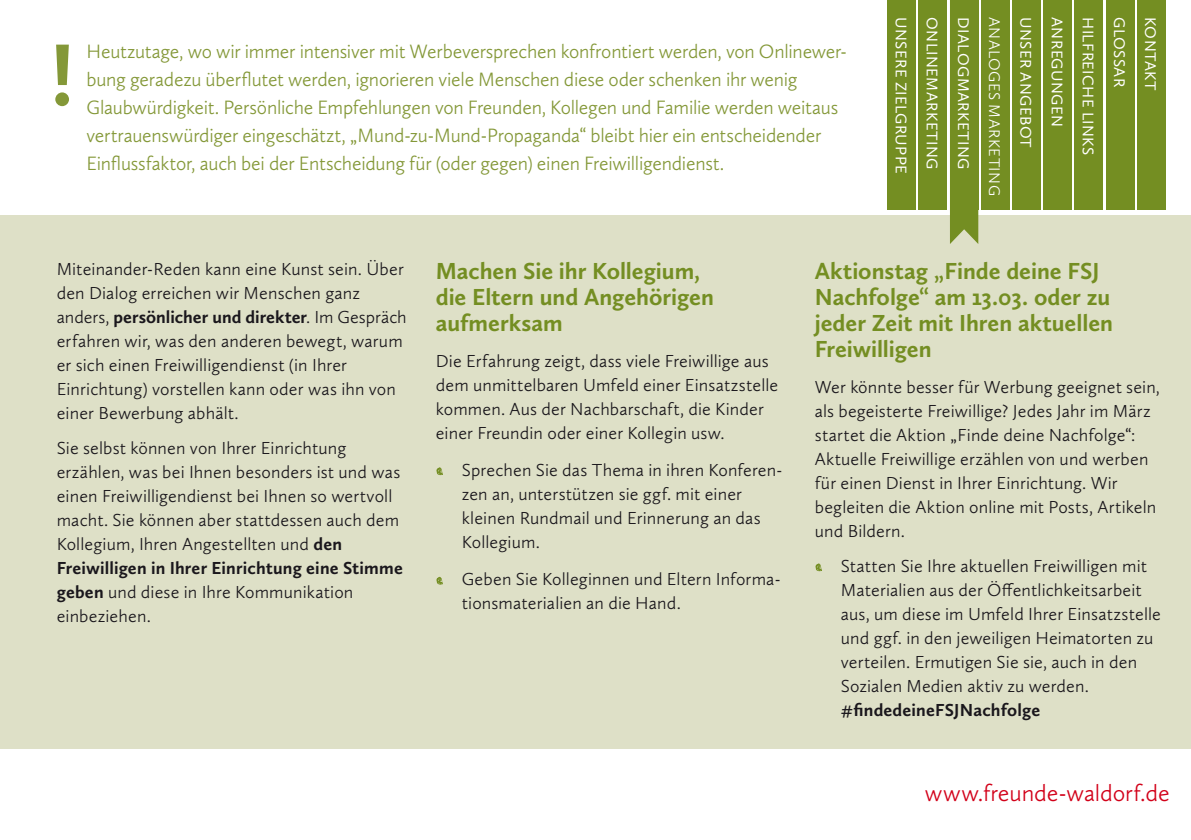
<style>
.page{position:relative;width:1191px;height:840px;background:#fff}
.page>*{position:absolute;margin:0;border:0;box-sizing:border-box;transform-origin:0 0}
.t1{font:700 89px "Calluna Sans";color:#849838}
.t2{font:700 24px/26px "Calluna Sans";letter-spacing:-.005em;color:#748e22}
.t3{font:300 24px "Calluna Sans";letter-spacing:-.005em;color:#d20019}
.t4{font:300 20px/28px "Calluna Sans";letter-spacing:-.01em;color:#849838}
.t5{font:300 18px/24px "Calluna Sans";letter-spacing:.01em;color:#1a171c}
.t6{font:700 18px "Calluna Sans";letter-spacing:.01em;color:#1a171c}
.t7{font:16px/31.2px "Calluna Sans";letter-spacing:.025em;color:#fff}
.t8{font:300 16px "Calluna Sans";color:#fff}
.s1{font-weight:700}
</style>
<div class="page">
<div style="left:0;top:215px;width:1191px;height:533px;background:#dee0c7"></div>
<svg style="left:436px;top:467px;width:7px;height:8px"></svg>
<svg style="left:436px;top:576px;width:7px;height:8px"></svg>
<svg style="left:815px;top:563px;width:7px;height:8px"></svg>
<svg style="left:950px;top:210px;width:28px;height:34px"></svg>
<div style="left:981px;top:0;width:28px;height:210px;background:#748e22"></div>
<div style="left:1043px;top:0;width:28px;height:210px;background:#748e22"></div>
<div style="left:1074px;top:0;width:29px;height:210px;background:#748e22"></div>
<div style="left:1106px;top:0;width:28px;height:210px;background:#748e22"></div>
<div style="left:1137px;top:0;width:28px;height:210px;background:#748e22"></div>
<div style="left:1012px;top:0;width:28px;height:210px;background:#748e22"></div>
<div style="left:950px;top:0;width:28px;height:210px;background:#748e22"></div>
<div style="left:918px;top:0;width:29px;height:210px;background:#748e22"></div>
<div style="left:887px;top:0;width:29px;height:210px;background:#748e22"></div>
<h1 class="t1" style="left:50px;top:20px;width:27px">!</h1>
<p class="t4" style="left:86px;top:37px;width:762px">Heutzutage, wo wir immer intensiver mit Werbeversprechen konfrontiert werden, von Onlinewer&shy;bung geradezu überflutet werden, ignorieren viele Menschen diese oder schenken ihr wenig Glaubwürdigkeit. Persönliche Empfehlungen von Freunden, Kollegen und Familie werden weitaus vertrauenswürdiger eingeschätzt, „Mund-zu-Mund-Propaganda“ bleibt hier ein entscheidender Einflussfaktor, auch bei der Entscheidung für (oder gegen) einen Freiwilligendienst.</p>
<p class="t7" style="left:979px;top:17px;width:158px;rotate:90deg">Dialogmarketing<br>Onlinemarketing unsere zielgruppe</p>
<p class="t8" style="left:1004px;top:17px;width:180px;rotate:90deg">analoges marketing</p>
<p class="t7" style="left:1072px;top:17px;width:111px;rotate:90deg">Anregungen</p>
<p class="t7" style="left:1104px;top:17px;width:140px;rotate:90deg">Hilfreich e Links</p>
<p class="t7" style="left:1135px;top:17px;width:71px;rotate:90deg">Glossar</p>
<p class="t7" style="left:1166px;top:17px;width:75px;rotate:90deg">kontakt</p>
<p class="t7" style="left:1041px;top:17px;width:132px;rotate:90deg">unser angebot</p>
<p class="t5" style="left:57px;top:256px;width:351px">Miteinander-Reden kann eine Kunst sein. Über den Dialog erreichen wir Menschen ganz anders, <span class="s1">persönlicher und direkter</span>. Im Gespräch erfahren wir, was den anderen bewegt, warum er sich einen Freiwilligendienst (in Ihrer Einrichtung) vorstellen kann oder was ihn von einer Bewerbung abhält.</p>
<p class="t5" style="left:57px;top:435px;width:348px">Sie selbst können von Ihrer Einrichtung erzählen, was bei Ihnen besonders ist und was einen Freiwilligendienst bei Ihnen so wertvoll macht. Sie können aber stattdessen auch dem Kollegium, Ihren Angestellten und <span class="s1">den Freiwilligen in Ihrer Einrichtung eine Stimme geben</span> und diese in Ihre Kommunikation einbeziehen.</p>
<h2 class="t2" style="left:436px;top:257px;width:280px">Machen Sie ihr Kollegium, die Eltern und Angehörigen aufmerksam</h2>
<p class="t5" style="left:436px;top:348px;width:344px">Die Erfahrung zeigt, dass viele Freiwillige aus dem unmittelbaren Umfeld einer Einsatzstelle kommen. Aus der Nachbarschaft, die Kinder einer Freundin oder einer Kollegin usw.</p>
<p class="t5" style="left:462px;top:457px;width:322px">Sprechen Sie das Thema in ihren Konferen&shy;zen an, unterstützen sie ggf. mit einer kleinen Rundmail und Erinnerung an das<br>Kollegium.</p>
<p class="t5" style="left:462px;top:567px;width:320px">Geben Sie Kolleginnen und Eltern Informa&shy;tionsmaterialien an die Hand.</p>
<h2 class="t2" style="left:814px;top:257px;width:300px">Aktionstag „Finde deine FSJ<br>Nachfolge“ am 13.03. oder zu jeder Zeit mit Ihren aktuellen<br>Freiwilligen</h2>
<p class="t5" style="left:814px;top:374px;width:347px">Wer könnte besser für Werbung geeignet sein, als begeisterte Freiwillige? Jedes Jahr im März startet die Aktion „Finde deine Nachfolge“:<br>Aktuelle Freiwillige erzählen von und werben für einen Dienst in Ihrer Einrichtung. Wir begleiten die Aktion online mit Posts, Artikeln und Bildern.</p>
<p class="t5" style="left:840px;top:553px;width:322px">Statten Sie Ihre aktuellen Freiwilligen mit Materialien aus der Öffentlichkeitsarbeit aus, um diese im Umfeld Ihrer Einsatzstelle und ggf. in den jeweiligen Heimatorten zu verteilen. Ermutigen Sie sie, auch in den Sozialen Medien aktiv zu werden.</p>
<p class="t6" style="left:840px;top:698px;width:201px">#findedeineFSJNachfolge</p>
<h2 class="t3" style="left:925px;top:777px;width:246px">www.freunde-waldorf.de</h2>
</div>
